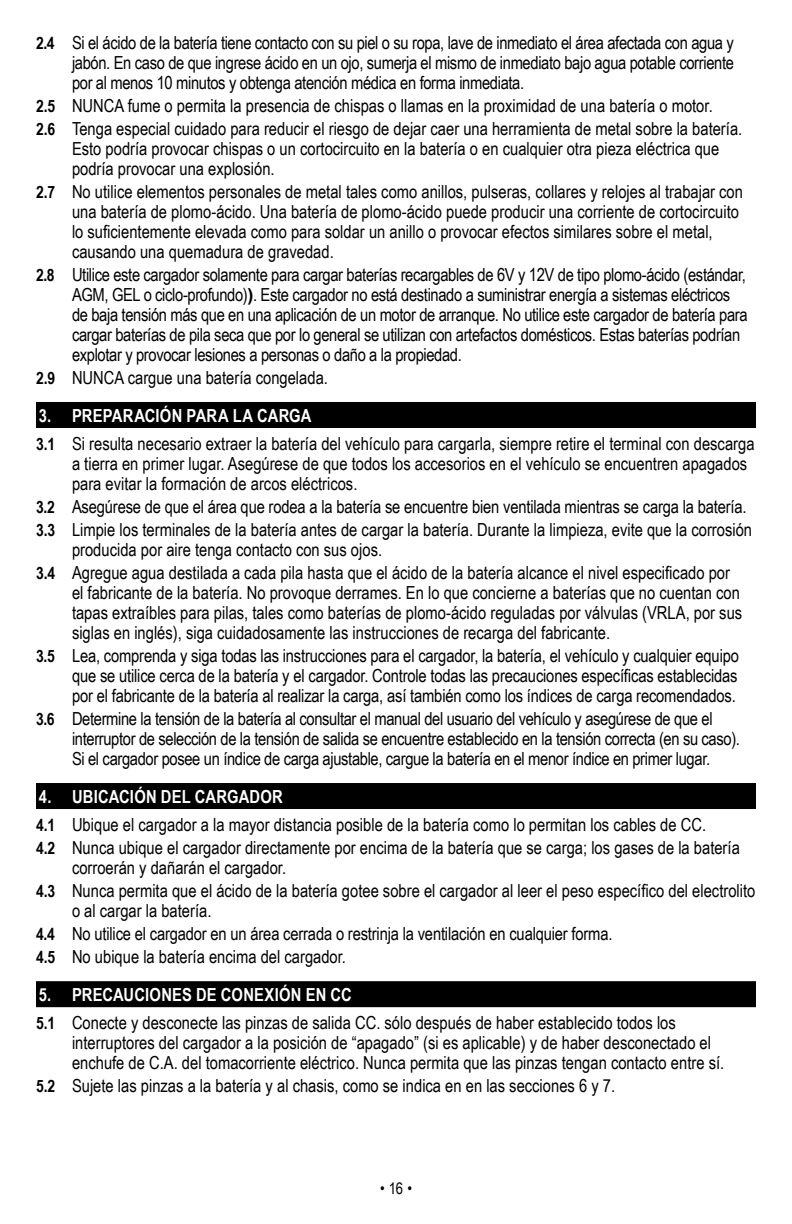
<style>
.page{position:relative;width:792px;height:1224px;background:#fff}
.page>*{position:absolute;margin:0;border:0;box-sizing:border-box;transform-origin:0 0}
.t1{font:18px/20px "Arial Narrow";color:#000}
.t2{font:18px/20px "Arial Narrow";letter-spacing:-.02em;color:#000}
.t3{font:16px "Arial Narrow";color:#000}
.s1{font-weight:700;font-size:17px}
.s2{font-family:"Arial";font-weight:700}
.s3{font-weight:700;color:#fff}
</style>
<div class="page">
<div style="left:36px;top:402px;width:720px;height:26px;background:#000"></div>
<div style="left:36px;top:783px;width:720px;height:26px;background:#000"></div>
<div style="left:36px;top:981px;width:720px;height:26px;background:#000"></div>
<p class="t1" style="left:72px;top:32px;width:663px;text-align:justify;text-indent:-36px"><span class="s1">2.4</span> Si el ácido de la batería tiene contacto con su piel o su ropa, lave de inmediato el área afectada con agua y jabón. En caso de que ingrese ácido en un ojo, sumerja el mismo de inmediato bajo agua potable corriente por al menos 10 minutos y obtenga atención médica en forma inmediata.</p>
<p class="t1" style="left:36px;top:94px;width:708px;line-height:22.8px"><span class="s1">2.5</span> NUNCA fume o permita la presencia de chispas o llamas en la proximidad de una batería o motor.<br><span class="s1">2.6</span> Tenga especial cuidado para reducir el riesgo de dejar caer una herramienta de metal sobre la batería.</p>
<p class="t1" style="left:72px;top:138px;width:649px">Esto podría provocar chispas o un cortocircuito en la batería o en cualquier otra pieza eléctrica que podría provocar una explosión.</p>
<p class="t1" style="left:72px;top:181px;width:673px;text-indent:-36px"><span class="s1">2.7</span> No utilice elementos personales de metal tales como anillos, pulseras, collares y relojes al trabajar con una batería de plomo-ácido. Una batería de plomo-ácido puede producir una corriente de cortocircuito lo suficientemente elevada como para soldar un anillo o provocar efectos similares sobre el metal, causando una quemadura de gravedad.</p>
<p class="t2" style="left:72px;top:264px;width:677px;text-indent:-36px"><span class="s1">2.8</span> Utilice este cargador solamente para cargar baterías recargables de 6V y 12V de tipo plomo-ácido (estándar, AGM, GEL o ciclo-profundo)<span class="s2">)</span>. Este cargador no está destinado a suministrar energía a sistemas eléctricos de baja tensión más que en una aplicación de un motor de arranque. No utilice este cargador de batería para cargar baterías de pila seca que por lo general se utilizan con artefactos domésticos. Estas baterías podrían explotar y provocar lesiones a personas o daño a la propiedad.</p>
<p class="t1" style="left:36px;top:366px;width:293px"><span class="s1">2.9</span> NUNCA cargue una batería congelada.</p>
<p class="t1" style="left:36px;top:400px;width:720px;line-height:28.6px"><span class="s3">3. PREPARACIÓN PARA LA CARGA<br></span><span class="s1">3.1</span> Si resulta necesario extraer la batería del vehículo para cargarla, siempre retire el terminal con descarga</p>
<p class="t1" style="left:72px;top:453px;width:677px">a tierra en primer lugar. Asegúrese de que todos los accesorios en el vehículo se encuentren apagados para evitar la formación de arcos eléctricos.</p>
<p class="t1" style="left:36px;top:495px;width:718px;line-height:22.8px"><span class="s1">3.2</span> Asegúrese de que el área que rodea a la batería se encuentre bien ventilada mientras se carga la batería.<br><span class="s1">3.3</span> Limpie los terminales de la batería antes de cargar la batería. Durante la limpieza, evite que la corrosión</p>
<p class="t1" style="left:36px;top:537px;width:696px;line-height:22.8px;text-indent:36px">producida por aire tenga contacto con sus ojos.<br><span class="s1">3.4</span> Agregue agua destilada a cada pila hasta que el ácido de la batería alcance el nivel especificado por</p>
<p class="t1" style="left:72px;top:582px;width:672px">el fabricante de la batería. No provoque derrames. En lo que concierne a baterías que no cuentan con tapas extraíbles para pilas, tales como baterías de plomo-ácido reguladas por válvulas (VRLA, por sus siglas en inglés), siga cuidadosamente las instrucciones de recarga del fabricante.</p>
<p class="t1" style="left:72px;top:645px;width:669px;text-align:justify;text-indent:-36px"><span class="s1">3.5</span> Lea, comprenda y siga todas las instrucciones para el cargador, la batería, el vehículo y cualquier equipo que se utilice cerca de la batería y el cargador. Controle todas las precauciones específicas establecidas por el fabricante de la batería al realizar la carga, así también como los índices de carga recomendados.</p>
<p class="t2" style="left:72px;top:708px;width:670px;text-indent:-36px"><span class="s1">3.6</span> Determine la tensión de la batería al consultar el manual del usuario del vehículo y asegúrese de que el interruptor de selección de la tensión de salida se encuentre establecido en la tensión correcta (en su caso).<br>Si el cargador posee un índice de carga ajustable, cargue la batería en el menor índice en primer lugar.</p>
<p class="t1" style="left:36px;top:781px;width:672px;line-height:28.6px"><span class="s3">4. UBICACIÓN DEL CARGADOR<br></span><span class="s1">4.1</span> Ubique el cargador a la mayor distancia posible de la batería como lo permitan los cables de CC.</p>
<p class="t1" style="left:72px;top:837px;width:669px;text-indent:-36px"><span class="s1">4.2</span> Nunca ubique el cargador directamente por encima de la batería que se carga; los gases de la batería corroerán y dañarán el cargador.</p>
<p class="t1" style="left:72px;top:880px;width:685px;text-indent:-36px"><span class="s1">4.3</span> Nunca permita que el ácido de la batería gotee sobre el cargador al leer el peso específico del electrolito o al cargar la batería.</p>
<p class="t1" style="left:36px;top:921px;width:578px;line-height:22.8px"><span class="s1">4.4</span> No utilice el cargador en un área cerrada o restrinja la ventilación en cualquier forma.<br><span class="s1">4.5</span> No ubique la batería encima del cargador.</p>
<p class="t1" style="left:36px;top:979px;width:641px;line-height:28.6px"><span class="s3">5. PRECAUCIONES DE CONEXIÓN EN CC<br></span><span class="s1">5.1</span> Conecte y desconecte las pinzas de salida CC. sólo después de haber establecido todos los</p>
<p class="t1" style="left:72px;top:1032px;width:654px">interruptores del cargador a la posición de “apagado” (si es aplicable) y de haber desconectado el enchufe de C.A. del tomacorriente eléctrico. Nunca permita que las pinzas tengan contacto entre sí.</p>
<p class="t1" style="left:36px;top:1075px;width:581px"><span class="s1">5.2</span> Sujete las pinzas a la batería y al chasis, como se indica en en las secciones 6 y 7.</p>
<p class="t3" style="left:380px;top:1177px;width:33px">•16•</p>
</div>
